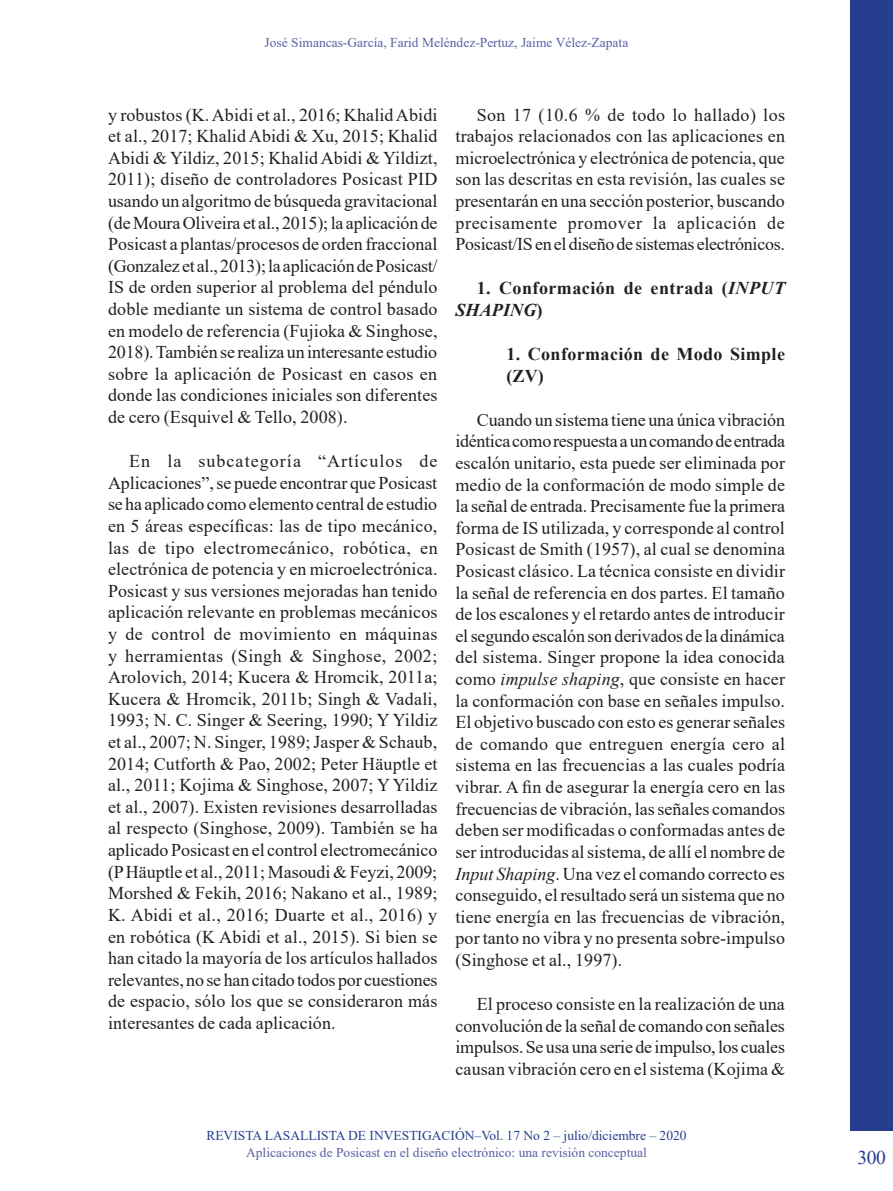
<style>
.page{position:relative;width:893px;height:1191px;background:#fff}
.page>*{position:absolute;margin:0;border:0;box-sizing:border-box;transform-origin:0 0}
.t1{font:19.5px "Times New Roman";color:#253f8e}
.CORRIDO{font:18px/21.6px "Times New Roman";letter-spacing:.005em;color:#231f20;text-align:justify}
.CORRIDO-2{font:700 18px/21.6px "Times New Roman";letter-spacing:.02em;color:#231f20}
.t2{font:13.5px "Times New Roman";color:#5861a3}
.t3{font:13.5px "Times New Roman";color:#253f8e}
.s1{font-style:italic}
</style>
<div class="page">
<div style="left:850px;top:0;width:43px;height:1131px;background:#253f8e"></div>
<p class="t2" style="left:265px;top:33px;width:365px">José Simancas-García, Farid Meléndez-Pertuz, Jaime Vélez-Zapata</p>
<p class="CORRIDO" style="left:108px;top:103px;width:331px">y robustos (K. Abidi et al., 2016; Khalid Abidi et al., 2017; Khalid Abidi &amp; Xu, 2015; Khalid Abidi &amp; Yildiz, 2015; Khalid Abidi &amp; Yildizt, 2011); diseño de controladores Posicast PID usando un algoritmo de búsqueda gravitacional (de Moura Oliveira et al., 2015); la aplicación de Posicast a plantas/procesos de orden fraccional (Gonzalez et al., 2013); la aplicación de Posicast/ IS de orden superior al problema del péndulo doble mediante un sistema de control basado en modelo de referencia (Fujioka &amp; Singhose, 2018). También se realiza un interesante estudio sobre la aplicación de Posicast en casos en donde las condiciones iniciales son diferentes de cero (Esquivel &amp; Tello, 2008).</p>
<p class="CORRIDO" style="left:108px;top:450px;width:331px;text-indent:21px">En la subcategoría “Artículos de Aplicaciones”, se puede encontrar que Posicast se ha aplicado como elemento central de estudio en 5 áreas específicas: las de tipo mecánico, las de tipo electromecánico, robótica, en electrónica de potencia y en microelectrónica.<br>Posicast y sus versiones mejoradas han tenido aplicación relevante en problemas mecánicos y de control de movimiento en máquinas y herramientas (Singh &amp; Singhose, 2002; Arolovich, 2014; Kucera &amp; Hromcik, 2011a; Kucera &amp; Hromcik, 2011b; Singh &amp; Vadali, 1993; N. C. Singer &amp; Seering, 1990; Y Yildiz et al., 2007; N. Singer, 1989; Jasper &amp; Schaub, 2014; Cutforth &amp; Pao, 2002; Peter Häuptle et al., 2011; Kojima &amp; Singhose, 2007; Y Yildiz et al., 2007). Existen revisiones desarrolladas al respecto (Singhose, 2009). También se ha aplicado Posicast en el control electromecánico (P Häuptle et al., 2011; Masoudi &amp; Feyzi, 2009; Morshed &amp; Fekih, 2016; Nakano et al., 1989; K. Abidi et al., 2016; Duarte et al., 2016) y en robótica (K Abidi et al., 2015). Si bien se han citado la mayoría de los artículos hallados relevantes, no se han citado todos por cuestiones de espacio, sólo los que se consideraron más interesantes de cada aplicación.</p>
<p class="CORRIDO" style="left:455px;top:103px;width:331px;text-indent:21px">Son 17 (10.6 % de todo lo hallado) los trabajos relacionados con las aplicaciones en microelectrónica y electrónica de potencia, que son las descritas en esta revisión, las cuales se presentarán en una sección posterior, buscando precisamente promover la aplicación de Posicast/IS en el diseño de sistemas electrónicos.</p>
<p class="CORRIDO-2" style="left:455px;top:277px;width:331px;text-indent:21px">1. Conformación de entrada (<span class="s1">INPUT<br>SHAPING</span>)</p>
<p class="CORRIDO-2" style="left:506px;top:343px;width:280px">1. Conformación de Modo Simple (ZV)</p>
<p class="CORRIDO" style="left:455px;top:408px;width:331px;text-indent:21px">Cuando un sistema tiene una única vibración idéntica como respuesta a un comando de entrada escalón unitario, esta puede ser eliminada por medio de la conformación de modo simple de la señal de entrada. Precisamente fue la primera forma de IS utilizada, y corresponde al control Posicast de Smith (1957), al cual se denomina Posicast clásico. La técnica consiste en dividir la señal de referencia en dos partes. El tamaño de los escalones y el retardo antes de introducir el segundo escalón son derivados de la dinámica del sistema. Singer propone la idea conocida como <span class="s1">impulse shaping</span>, que consiste en hacer la conformación con base en señales impulso.<br>El objetivo buscado con esto es generar señales de comando que entreguen energía cero al sistema en las frecuencias a las cuales podría vibrar. A fin de asegurar la energía cero en las frecuencias de vibración, las señales comandos deben ser modificadas o conformadas antes de ser introducidas al sistema, de allí el nombre de <span class="s1">Input Shaping</span>. Una vez el comando correcto es conseguido, el resultado será un sistema que no tiene energía en las frecuencias de vibración, por tanto no vibra y no presenta sobre-impulso (Singhose et al., 1997).</p>
<p class="CORRIDO" style="left:455px;top:992px;width:331px;text-indent:21px">El proceso consiste en la realización de una convolución de la señal de comando con señales impulsos. Se usa una serie de impulso, los cuales causan vibración cero en el sistema (Kojima &amp;</p>
<p class="t3" style="left:206px;top:1126px;width:482px">REVISTA LASALLISTA DE INVESTIGACIÓN–Vol. 17 No 2 – julio/diciembre – 2020</p>
<p class="t2" style="left:246px;top:1142px;width:402px">Aplicaciones de Posicast en el diseño electrónico: una revisión conceptual</p>
<p class="t1" style="left:857px;top:1143px;width:30px">300</p>
</div>
